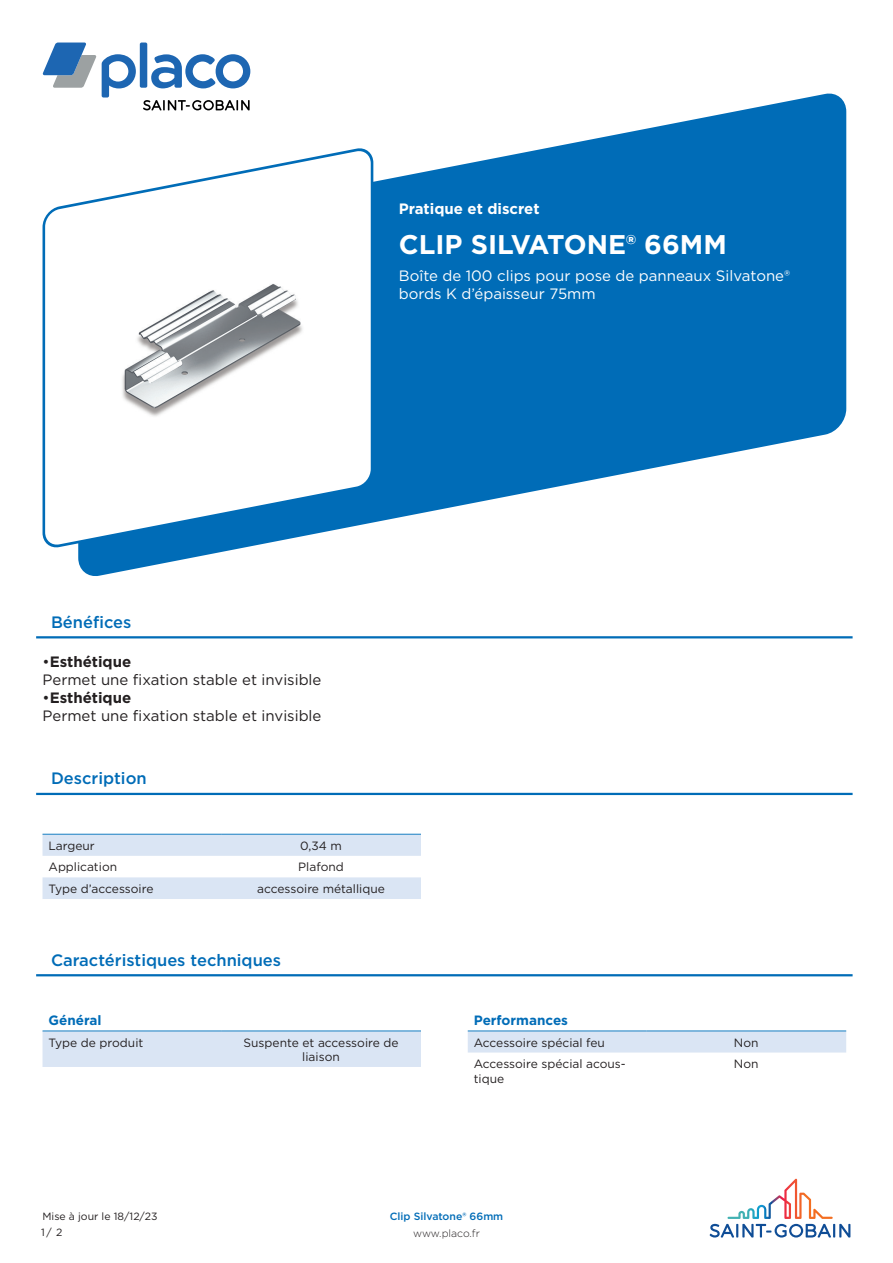
<style>
.page{position:relative;width:893px;height:1263px;background:#fff}
.page>*{position:absolute;margin:0;border:0;box-sizing:border-box;transform-origin:0 0}
.product_name{font:700 27px "Gotham";color:#fff}
.t1{font:500 16.5px "Gotham";color:#006cb7}
.Benefices{font:15px/18px "Gotham";color:#231f20}
.product_description{font:15px/18px "Gotham";color:#fff}
.GFR-Main_earning_tex{font:700 15px "Gotham";color:#fff}
.attribute_group{font:700 13.5px "Gotham";color:#006cb7}
.column_1{font:12px/14.4px "Gotham";color:#231f20}
.column_2{font:12px/14.4px "Gotham";color:#231f20;text-align:center}
.t2{font:10.5px/16.6px "Gotham";color:#231f20}
.Product_Name_Master{font:500 10.5px "Gotham";color:#006cb7}
.t3{font:300 10.5px "Gotham";color:#231f20}
.s1{font-weight:700}
</style>
<div class="page">
<div style="left:140px;top:43px;width:7px;height:45px;background:#1d66b2;border-radius:2px"></div>
<svg style="left:42px;top:43px;width:94px;height:47px"></svg>
<svg style="left:151px;top:54px;width:99px;height:34px"></svg>
<svg style="left:710px;top:1179px;width:140px;height:58px"></svg>
<svg style="left:78px;top:90px;width:768px;height:486px;fill:#006cb7"></svg>
<svg style="left:42px;top:144px;width:333px;height:408px"></svg>
<img style="left:102px;top:270px;width:212px;height:156px">
<hr style="left:36px;top:636px;width:817px;height:2px;background:#006cb7">
<hr style="left:36px;top:793px;width:817px;height:2px;background:#006cb7">
<svg style="left:43px;top:835px;width:378px;height:64px"></svg>
<hr style="left:43px;top:834px;width:178px;height:1px;background:#167ec2">
<hr style="left:221px;top:834px;width:200px;height:1px;background:#167ec2">
<hr style="left:36px;top:974px;width:817px;height:2px;background:#006cb7">
<div style="left:43px;top:1031px;width:378px;height:36px;background:#dae5f4"></div>
<hr style="left:43px;top:1030px;width:178px;height:1px;background:#167ec2">
<hr style="left:221px;top:1030px;width:200px;height:1px;background:#167ec2">
<div style="left:468px;top:1031px;width:378px;height:21px;background:#dae5f4"></div>
<hr style="left:468px;top:1030px;width:178px;height:1px;background:#167ec2">
<hr style="left:646px;top:1030px;width:200px;height:1px;background:#167ec2">
<p class="GFR-Main_earning_tex" style="left:399px;top:198px;width:142px">Pratique et discret</p>
<p class="product_name" style="left:399px;top:227px;width:329px">CLIP SILVATONE® 66MM</p>
<p class="product_description" style="left:399px;top:266px;width:393px">Boîte de 100 clips pour pose de panneaux Silvatone® bords K d’épaisseur 75mm</p>
<p class="t1" style="left:51px;top:611px;width:82px">Bénéfices</p>
<p class="Benefices" style="left:43px;top:652px;width:280px">•<span class="s1">Esthétique<br></span>Permet une fixation stable et invisible</p>
<p class="Benefices" style="left:43px;top:688px;width:280px">•<span class="s1">Esthétique<br></span>Permet une fixation stable et invisible</p>
<p class="t1" style="left:51px;top:768px;width:97px">Description</p>
<p class="column_1" style="left:49px;top:838px;width:48px">Largeur</p>
<p class="column_2" style="left:300px;top:838px;width:43px">0,34 m</p>
<p class="column_1" style="left:49px;top:860px;width:70px">Application</p>
<p class="column_2" style="left:298px;top:860px;width:47px">Plafond</p>
<p class="column_1" style="left:49px;top:881px;width:106px">Type d’accessoire</p>
<p class="column_2" style="left:257px;top:881px;width:129px">accessoire métallique</p>
<p class="t1" style="left:51px;top:949px;width:232px">Caractéristiques techniques</p>
<p class="attribute_group" style="left:49px;top:1011px;width:54px">Général</p>
<p class="column_1" style="left:49px;top:1035px;width:96px">Type de produit</p>
<p class="column_2" style="left:244px;top:1035px;width:156px">Suspente et accessoire de liaison</p>
<p class="attribute_group" style="left:474px;top:1011px;width:96px">Performances</p>
<p class="column_1" style="left:474px;top:1035px;width:133px">Accessoire spécial feu</p>
<p class="column_2" style="left:734px;top:1035px;width:26px">Non</p>
<p class="column_1" style="left:474px;top:1056px;width:154px">Accessoire spécial acous&shy;tique</p>
<p class="column_2" style="left:734px;top:1056px;width:26px">Non</p>
<p class="t2" style="left:41px;top:1207px;width:118px">Mise à jour le 18/12/23<br>1/ 2</p>
<p class="Product_Name_Master" style="left:390px;top:1209px;width:115px">Clip Silvatone® 66mm</p>
<p class="t3" style="left:413px;top:1227px;width:68px">www.placo.fr</p>
</div>
